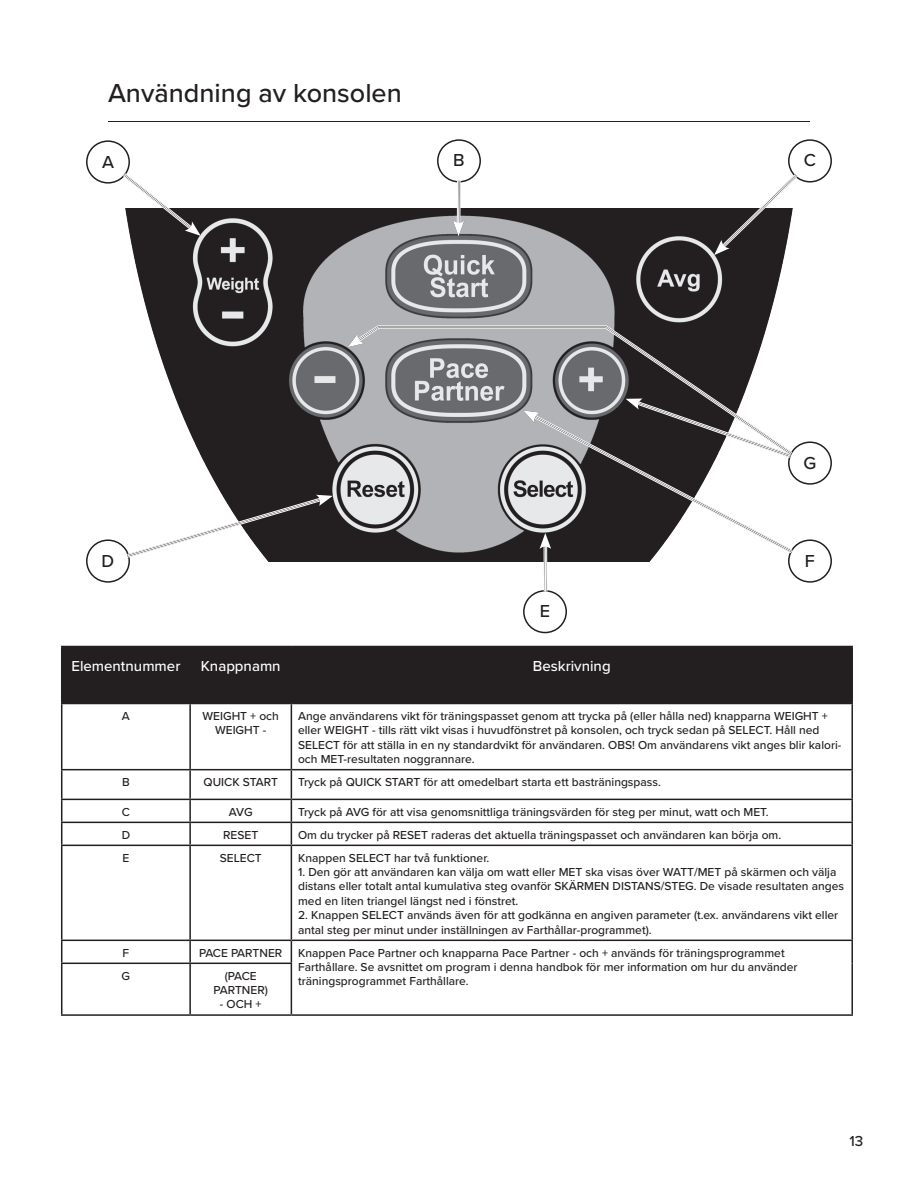
<style>
.page{position:relative;width:918px;height:1188px;background:#fff}
.page>*{position:absolute;margin:0;border:0;box-sizing:border-box;transform-origin:0 0}
.Section_Title{font:500 27px "Proxima Nova";color:#231f20}
.T5_Overview_Text{font:500 18px "Proxima Nova";color:#231f20}
.T5_Overview_Text-2{font:500 15px "Proxima Nova";color:#fff}
.t1{font:500 15px "Proxima Nova";color:#231f20}
.T5_Overview_Text-3{font:500 12px/14.4px "Proxima Nova";color:#231f20}
</style>
<div class="page">
<hr style="left:108px;top:121px;width:702px;height:1px;background:#231f20">
<img style="left:114px;top:209px;width:690px;height:352px">
<div style="left:62px;top:647px;width:789px;height:56px;background:#231f20"></div>
<hr style="left:190px;top:646px;width:101px;height:1px;background:#231f20">
<hr style="left:291px;top:646px;width:562px;height:1px;background:#231f20">
<hr style="left:291px;top:647px;width:1px;height:56px;background:#231f20">
<hr style="left:851px;top:647px;width:2px;height:56px;background:#231f20">
<hr style="left:61px;top:704px;width:1px;height:65px;background:#231f20">
<hr style="left:190px;top:703px;width:101px;height:1px;background:#231f20">
<hr style="left:189px;top:704px;width:2px;height:65px;background:#231f20">
<hr style="left:291px;top:703px;width:562px;height:1px;background:#231f20">
<hr style="left:291px;top:704px;width:1px;height:65px;background:#231f20">
<hr style="left:851px;top:704px;width:2px;height:65px;background:#231f20">
<hr style="left:61px;top:769px;width:129px;height:1px;background:#231f20">
<hr style="left:190px;top:769px;width:101px;height:1px;background:#231f20">
<hr style="left:189px;top:770px;width:2px;height:29px;background:#231f20">
<hr style="left:291px;top:769px;width:562px;height:1px;background:#231f20">
<hr style="left:851px;top:770px;width:2px;height:29px;background:#231f20">
<hr style="left:61px;top:799px;width:129px;height:1px;background:#231f20">
<hr style="left:190px;top:799px;width:101px;height:1px;background:#231f20">
<hr style="left:189px;top:800px;width:2px;height:22px;background:#231f20">
<hr style="left:291px;top:799px;width:562px;height:1px;background:#231f20">
<hr style="left:851px;top:800px;width:2px;height:22px;background:#231f20">
<hr style="left:61px;top:822px;width:129px;height:1px;background:#231f20">
<svg style="left:61px;top:770px;width:1px;height:75px"></svg>
<hr style="left:190px;top:822px;width:101px;height:1px;background:#231f20">
<hr style="left:189px;top:823px;width:2px;height:22px;background:#231f20">
<hr style="left:291px;top:822px;width:562px;height:1px;background:#231f20">
<svg style="left:291px;top:770px;width:1px;height:75px"></svg>
<hr style="left:851px;top:823px;width:2px;height:22px;background:#231f20">
<hr style="left:61px;top:845px;width:129px;height:1px;background:#231f20">
<hr style="left:61px;top:846px;width:1px;height:94px;background:#231f20">
<hr style="left:190px;top:845px;width:101px;height:1px;background:#231f20">
<hr style="left:189px;top:846px;width:2px;height:94px;background:#231f20">
<hr style="left:291px;top:845px;width:562px;height:1px;background:#231f20">
<hr style="left:291px;top:846px;width:1px;height:94px;background:#231f20">
<hr style="left:851px;top:846px;width:2px;height:94px;background:#231f20">
<hr style="left:61px;top:940px;width:129px;height:1px;background:#231f20">
<svg style="left:61px;top:941px;width:1px;height:22px"></svg>
<hr style="left:190px;top:940px;width:101px;height:1px;background:#231f20">
<hr style="left:189px;top:941px;width:2px;height:22px;background:#231f20">
<hr style="left:291px;top:940px;width:562px;height:1px;background:#231f20">
<svg style="left:291px;top:941px;width:1px;height:22px"></svg>
<hr style="left:851px;top:941px;width:2px;height:22px;background:#231f20">
<hr style="left:61px;top:963px;width:129px;height:1px;background:#231f20">
<hr style="left:61px;top:964px;width:1px;height:50px;background:#231f20">
<hr style="left:190px;top:963px;width:102px;height:1px;background:#231f20">
<hr style="left:189px;top:964px;width:2px;height:50px;background:#231f20">
<hr style="left:291px;top:964px;width:1px;height:50px;background:#231f20">
<hr style="left:851px;top:963px;width:2px;height:51px;background:#231f20">
<hr style="left:61px;top:1014px;width:129px;height:2px;background:#231f20">
<hr style="left:190px;top:1014px;width:101px;height:2px;background:#231f20">
<hr style="left:291px;top:1014px;width:562px;height:2px;background:#231f20">
<hr style="left:61px;top:646px;width:129px;height:1px;background:#231f20">
<hr style="left:61px;top:647px;width:1px;height:56px;background:#231f20">
<hr style="left:189px;top:647px;width:2px;height:56px;background:#231f20">
<hr style="left:61px;top:703px;width:129px;height:1px;background:#231f20">
<div style="left:86px;top:140px;width:44px;height:44px;border:2px solid #231f20;border-radius:50%"></div>
<div style="left:788px;top:139px;width:44px;height:44px;border:2px solid #231f20;border-radius:50%"></div>
<div style="left:86px;top:539px;width:44px;height:44px;border:2px solid #231f20;border-radius:50%"></div>
<div style="left:437px;top:139px;width:44px;height:44px;border:2px solid #231f20;border-radius:50%"></div>
<div style="left:523px;top:590px;width:44px;height:43px;border:2px solid #231f20;border-radius:50%"></div>
<div style="left:788px;top:539px;width:44px;height:44px;border:2px solid #231f20;border-radius:50%"></div>
<svg style="left:714px;top:171px;width:86px;height:84px"></svg>
<svg style="left:120px;top:170px;width:81px;height:66px"></svg>
<svg style="left:124px;top:495px;width:209px;height:65px"></svg>
<hr style="left:546px;top:543px;width:1px;height:49px;background:#fff">
<hr style="left:545px;top:543px;width:1px;height:49px;background:#fff">
<hr style="left:544px;top:543px;width:1px;height:49px;background:#fff">
<hr style="left:457px;top:181px;width:3px;height:45px;background:#231f20">
<hr style="left:457px;top:181px;width:1px;height:45px;background:#fff">
<hr style="left:458px;top:181px;width:1px;height:45px;background:#fff">
<hr style="left:460px;top:181px;width:1px;height:45px;background:#fff">
<svg style="left:453px;top:220px;width:11px;height:16px"></svg>
<div style="left:788px;top:441px;width:44px;height:44px;border:2px solid #231f20;border-radius:50%"></div>
<svg style="left:523px;top:398px;width:273px;height:158px"></svg>
<svg style="left:352px;top:324px;width:443px;height:134px"></svg>
<svg style="left:355px;top:325px;width:437px;height:128px;background:#848385"></svg>
<svg style="left:348px;top:334px;width:16px;height:13px"></svg>
<p class="Section_Title" style="left:108px;top:73px;width:295px">Användning av konsolen</p>
<p class="T5_Overview_Text" style="left:102px;top:148px;width:13px">A</p>
<p class="T5_Overview_Text" style="left:804px;top:147px;width:14px">C</p>
<p class="T5_Overview_Text" style="left:453px;top:147px;width:13px">B</p>
<p class="T5_Overview_Text" style="left:102px;top:547px;width:14px">D</p>
<p class="T5_Overview_Text" style="left:540px;top:598px;width:12px">E</p>
<p class="T5_Overview_Text" style="left:804px;top:449px;width:14px">G</p>
<p class="T5_Overview_Text" style="left:805px;top:547px;width:12px">F</p>
<p class="T5_Overview_Text-2" style="left:71px;top:654px;width:111px">Elementnummer</p>
<p class="T5_Overview_Text-2" style="left:201px;top:654px;width:81px">Knappnamn</p>
<p class="T5_Overview_Text-2" style="left:533px;top:654px;width:79px">Beskrivning</p>
<p class="T5_Overview_Text-3" style="left:122px;top:708px;width:9px">A</p>
<p class="T5_Overview_Text-3" style="left:203px;top:708px;width:78px;text-align:center">WEIGHT + och<br>WEIGHT -</p>
<p class="T5_Overview_Text-3" style="left:298px;top:708px;width:545px">Ange användarens vikt för träningspasset genom att trycka på (eller hålla ned) knapparna WEIGHT + eller WEIGHT - tills rätt vikt visas i huvudfönstret på konsolen, och tryck sedan på SELECT. Håll ned SELECT för att ställa in en ny standardvikt för användaren. OBS! Om användarens vikt anges blir kalori&shy;och MET-resultaten noggrannare.</p>
<p class="T5_Overview_Text-3" style="left:122px;top:774px;width:9px">B</p>
<p class="T5_Overview_Text-3" style="left:204px;top:774px;width:76px">QUICK START</p>
<p class="T5_Overview_Text-3" style="left:298px;top:774px;width:364px">Tryck på QUICK START för att omedelbart starta ett basträningspass.</p>
<p class="T5_Overview_Text-3" style="left:122px;top:804px;width:10px">C</p>
<p class="T5_Overview_Text-3" style="left:229px;top:804px;width:25px">AVG</p>
<p class="T5_Overview_Text-3" style="left:298px;top:804px;width:472px">Tryck på AVG för att visa genomsnittliga träningsvärden för steg per minut, watt och MET.</p>
<p class="T5_Overview_Text-3" style="left:122px;top:827px;width:10px">D</p>
<p class="T5_Overview_Text-3" style="left:223px;top:827px;width:37px">RESET</p>
<p class="T5_Overview_Text-3" style="left:298px;top:827px;width:485px">Om du trycker på RESET raderas det aktuella träningspasset och användaren kan börja om.</p>
<p class="T5_Overview_Text-3" style="left:122px;top:850px;width:8px">E</p>
<p class="T5_Overview_Text-3" style="left:220px;top:850px;width:44px">SELECT</p>
<p class="T5_Overview_Text-3" style="left:298px;top:850px;width:193px">Knappen SELECT har två funktioner.</p>
<p class="T5_Overview_Text-3" style="left:298px;top:864px;width:547px">1. Den gör att användaren kan välja om watt eller MET ska visas över WATT/MET på skärmen och välja distans eller totalt antal kumulativa steg ovanför SKÄRMEN DISTANS/STEG. De visade resultaten anges med en liten triangel längst ned i fönstret.</p>
<p class="T5_Overview_Text-3" style="left:298px;top:908px;width:542px">2. Knappen SELECT används även för att godkänna en angiven parameter (t.ex. användarens vikt eller antal steg per minut under inställningen av Farthållar-programmet).</p>
<p class="T5_Overview_Text-3" style="left:123px;top:945px;width:8px">F</p>
<p class="T5_Overview_Text-3" style="left:199px;top:945px;width:85px">PACE PARTNER</p>
<p class="T5_Overview_Text-3" style="left:298px;top:945px;width:501px">Knappen Pace Partner och knapparna Pace Partner - och + används för träningsprogrammet<br>Farthållare. Se avsnittet om program i denna handbok för mer information om hur du använder träningsprogrammet Farthållare.</p>
<p class="T5_Overview_Text-3" style="left:122px;top:968px;width:10px">G</p>
<p class="T5_Overview_Text-3" style="left:214px;top:968px;width:56px;text-align:center">(PACE<br>PARTNER)</p>
<p class="T5_Overview_Text-3" style="left:220px;top:997px;width:43px">- OCH +</p>
<p class="t1" style="left:849px;top:1130px;width:15px">13</p>
</div>
